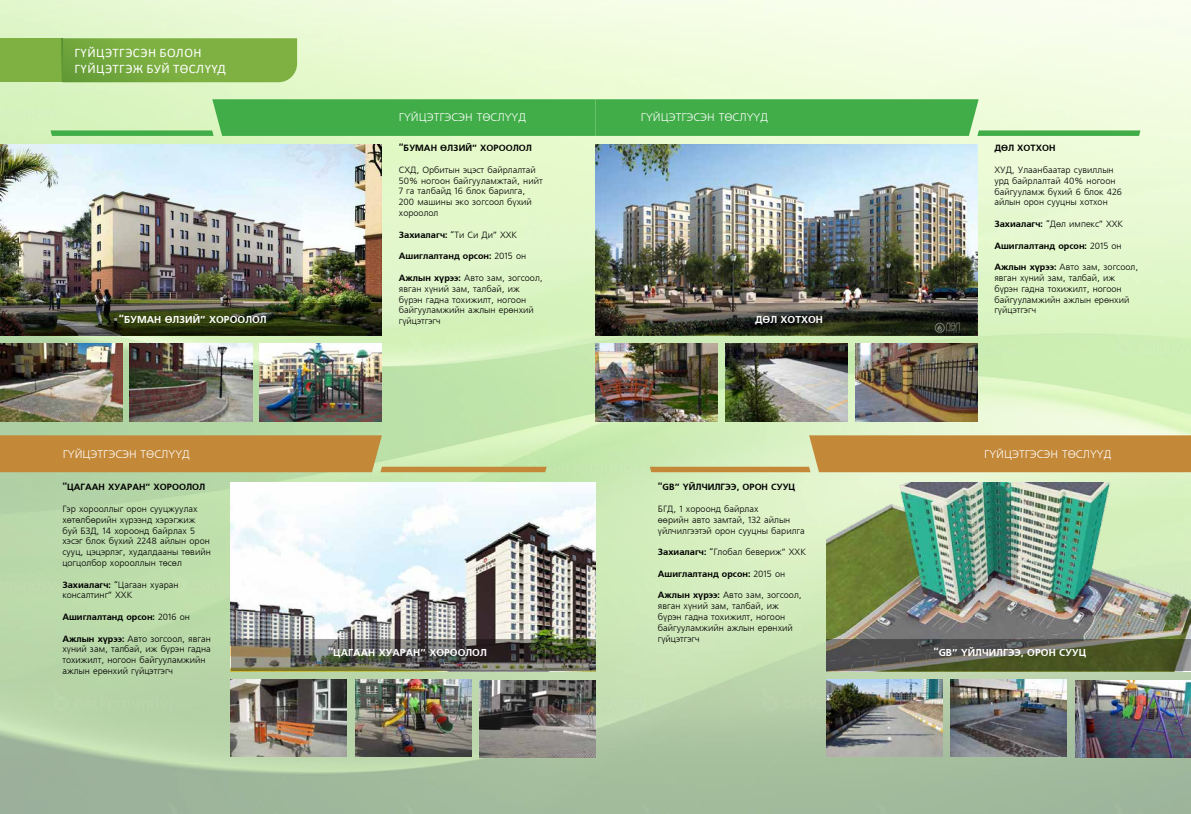
<style>
.page{position:relative;width:1191px;height:814px;background:#fff}
.page>*{position:absolute;margin:0;border:0;box-sizing:border-box;transform-origin:0 0}
.t1{font:13px/15.6px "Calibri";letter-spacing:.04em;color:#fff}
.t2{font:11px "Mogul Freeset";color:#fff}
.t3{font:700 10px "Mogul Freeset";color:#fff}
.t4{font:9px/10.8px "Mogul Freeset";color:#000}
.t5{font:700 9px "Mogul Freeset";color:#000}
.s1{font-weight:700}
.s2{font-weight:400}
</style>
<div class="page">
<img style="left:0;top:0;width:1191px;height:813px">
<svg style="left:0;top:435px;width:546px;height:37px"></svg>
<div style="left:0;top:38px;width:63px;height:44px;background:#7eb142"></div>
<hr style="left:61px;top:38px;width:1px;height:44px;background:#006a38">
<svg style="left:62px;top:38px;width:235px;height:44px"></svg>
<img style="left:231px;top:483px;width:364px;height:156px">
<img style="left:0;top:144px;width:382px;height:159px">
<svg style="left:0;top:303px;width:382px;height:32px"></svg>
<img style="left:231px;top:639px;width:364px;height:32px">
<img style="left:355px;top:679px;width:116px;height:77px">
<img style="left:231px;top:679px;width:115px;height:77px">
<img style="left:479px;top:680px;width:116px;height:77px">
<img style="left:0;top:343px;width:122px;height:78px">
<img style="left:130px;top:343px;width:122px;height:78px">
<img style="left:260px;top:343px;width:122px;height:78px">
<svg style="left:51px;top:99px;width:1089px;height:37px"></svg>
<svg style="left:650px;top:435px;width:541px;height:37px"></svg>
<img style="left:826px;top:483px;width:365px;height:156px">
<svg style="left:826px;top:639px;width:365px;height:32px"></svg>
<img style="left:950px;top:679px;width:116px;height:77px">
<img style="left:826px;top:679px;width:116px;height:77px">
<img style="left:1075px;top:680px;width:116px;height:77px">
<img style="left:595px;top:144px;width:382px;height:159px">
<svg style="left:595px;top:303px;width:382px;height:32px"></svg>
<img style="left:595px;top:343px;width:122px;height:78px">
<img style="left:725px;top:343px;width:122px;height:78px">
<img style="left:855px;top:343px;width:122px;height:78px">
<h1 class="t1" style="left:74px;top:45px;width:153px">Гүйцэтгэсэн болон гүйцэтгэж буй төслүүд</h1>
<p class="t3" style="left:119px;top:313px;width:21px">“БУМА</p>
<p class="t3" style="left:154px;top:313px;width:113px">Н ӨЛЗИЙ” ХОРООЛОЛ</p>
<p class="t2" style="left:399px;top:112px;width:129px">Гүйцэтгэсэн төслүүд</p>
<p class="t5" style="left:399px;top:143px;width:89px">“Буман өлзи й” хороо</p>
<p class="t5" style="left:513px;top:143px;width:21px">лол</p>
<p class="t4" style="left:399px;top:165px;width:7px">СХД</p>
<p class="t4" style="left:399px;top:165px;width:145px;text-indent:18px">, Орбитын эцэст байрлалтай<br>50% ногоон байгууламжтай, нийт<br>7 га талбайд 16 блок барилга,<br>200 машины эко зогсоол бүхий хороолол</p>
<p class="t4" style="left:399px;top:230px;width:120px"><span class="s1">Захиалагч:</span> “Ти Си Ди” ХХК</p>
<p class="t5" style="left:399px;top:251px;width:129px">Ашиглалтанд орсон: <span class="s2">2015 он</span></p>
<p class="t4" style="left:399px;top:273px;width:145px"><span class="s1">Ажлын хүрээ:</span> Авто зам, зогсоол, явган хүний зам, талбай, иж бүрэн гадна тохижилт, ногоон байгууламжийн ажлын ерөнхий гүйцэтгэгч</p>
<p class="t2" style="left:641px;top:112px;width:129px">Гүйцэтгэсэн төслүүд</p>
<p class="t3" style="left:755px;top:313px;width:9px">ДӨЛ</p>
<p class="t3" style="left:780px;top:313px;width:44px">ХОТХОН</p>
<p class="t5" style="left:994px;top:143px;width:8px">ДӨЛ</p>
<p class="t5" style="left:1017px;top:143px;width:40px">ХОТХОН</p>
<p class="t4" style="left:994px;top:165px;width:7px">ХУД</p>
<p class="t4" style="left:994px;top:165px;width:129px;text-indent:18px">, Улаанбаатар сувиллын урд байрлалтай 40% ногоон байгууламж бүхий 6 блок 426 айлын орон сууцны хотхон</p>
<p class="t4" style="left:994px;top:219px;width:130px"><span class="s1">Захиалагч:</span> “Дөл импекс” ХХ К</p>
<p class="t5" style="left:994px;top:240px;width:129px">Ашиглалтанд орсон: <span class="s2">2015 он</span></p>
<p class="t4" style="left:994px;top:262px;width:145px"><span class="s1">Ажлын хүрээ:</span> Авто зам, зогсоол, явган хүний зам, талбай, иж бүрэн гадна тохижилт, ногоон байгууламжийн ажлын ерөнхий гүйцэтгэгч</p>
<p class="t2" style="left:63px;top:448px;width:129px">Гүйцэтгэсэн төслүүд</p>
<p class="t2" style="left:984px;top:448px;width:129px">Гүйцэтгэсэн төслүүд</p>
<p class="t5" style="left:62px;top:482px;width:112px">“Цагаан хуаран” ХОроо</p>
<p class="t5" style="left:186px;top:482px;width:21px">лол</p>
<p class="t4" style="left:62px;top:504px;width:150px">Гэр хорооллыг орон сууцжуулах хөтөлбөрийн хүрээнд хэрэгжиж буй БЗД, 14 хороонд байрлах 5 хэсэг блок бүхий 2248 айлын орон сууц, цэцэрлэг, худалдааны төвийн цогцолбор хорооллын төсөл</p>
<p class="t4" style="left:62px;top:579px;width:118px"><span class="s1">Захиалагч:</span> “Цагаан хуаран консалтинг” ХХК</p>
<p class="t5" style="left:62px;top:612px;width:129px">Ашиглалтанд орсон: <span class="s2">2016 он</span></p>
<p class="t4" style="left:62px;top:633px;width:150px"><span class="s1">Ажлын хүрээ:</span> Авто зогсоол, явган хүний зам, талбай, иж бүрэн гадна тохижилт, ногоон байгууламжийн ажлын ерөнхий гүйцэтгэгч</p>
<p class="t3" style="left:328px;top:646px;width:110px">“цагаан хуаран” хороо</p>
<p class="t3" style="left:465px;top:646px;width:23px">лол</p>
<p class="t5" style="left:658px;top:482px;width:92px">“GB” үйлчилгээ, орон</p>
<p class="t5" style="left:771px;top:482px;width:25px">сууц</p>
<p class="t4" style="left:658px;top:504px;width:148px">БГД, 1 хороонд байрлах<br>өөрийн авто замтай, 132 айлын үйлчилгээтэй орон сууцны барилга</p>
<p class="t4" style="left:658px;top:547px;width:150px"><span class="s1">Захиалагч:</span> “Глобал бевериж” ХХК</p>
<p class="t5" style="left:658px;top:568px;width:129px">Ашиглалтанд орсон: <span class="s2">2015 он</span></p>
<p class="t4" style="left:658px;top:590px;width:145px"><span class="s1">Ажлын хүрээ:</span> Авто зам, зогсоол, явган хүний зам, талбай, иж бүрэн гадна тохижилт, ногоон байгууламжийн ажлын ерөнхий гүйцэтгэгч</p>
<p class="t3" style="left:933px;top:646px;width:102px">“GB” үйлчилгээ, орон</p>
<p class="t3" style="left:1059px;top:646px;width:27px">сууц</p>
</div>
